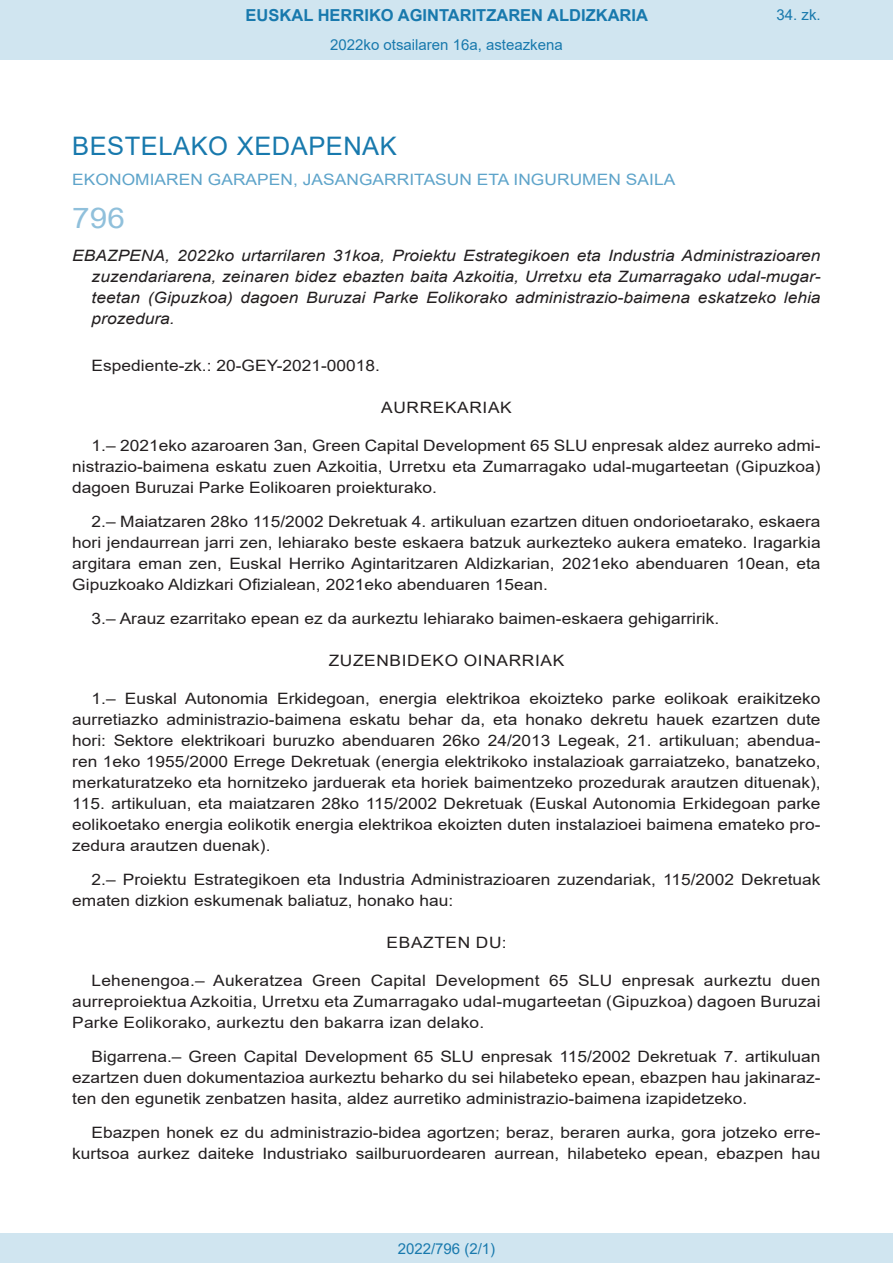
<style>
.page{position:relative;width:893px;height:1263px;background:#fff}
.page>*{position:absolute;margin:0;border:0;box-sizing:border-box;transform-origin:0 0}
.BOPVOrden{font:28.5px "Arial";color:#90c0db;scale:1.11 1}
.BOPVSeccion{font:25.5px "Arial";letter-spacing:.02em;color:#1879ad}
.t1{font:700 16.5px "Arial";color:#1879ad}
.BOPVDetalle{font:15.6px/21px "Arial";color:#231f20;text-align:justify;scale:1.11 1}
.BOPVTitulo{font:italic 15.6px/21px "Arial";color:#231f20;text-align:justify;scale:1.11 1}
.BOPVOrganismo{font:15.6px "Arial";letter-spacing:.005em;color:#5ea4ca;scale:1.11 1}
.BOPVClave{font:15.6px "Arial";letter-spacing:.035em;color:#231f20;scale:1.11 1}
.Paginacion_Centro{font:15px "Arial";color:#1879ad}
</style>
<div class="page">
<div style="left:0;top:0;width:893px;height:60px;background:#d0e5f0"></div>
<div style="left:0;top:1233px;width:893px;height:30px;background:#d0e5f0"></div>
<p class="t1" style="left:246px;top:3px;width:404px">EUSKAL HERRIKO AGINTARITZAREN ALDIZKARIA</p>
<p class="Paginacion_Centro" style="left:330px;top:35px;width:234px">2022ko otsailaren 16a, asteazkena</p>
<p class="Paginacion_Centro" style="left:776px;top:5px;width:46px">34. zk.</p>
<p class="BOPVSeccion" style="left:72px;top:128px;width:326px">BESTELAKO XEDAPENAK</p>
<p class="BOPVOrganismo" style="left:72px;top:169px;width:545px">EKONOMIAREN GARAPEN, JASANGARRITASUN ETA INGURUMEN SAILA</p>
<p class="BOPVOrden" style="left:72px;top:198px;width:49px">796</p>
<p class="BOPVTitulo" style="left:92px;top:246px;width:658px;text-indent:-19px">EBAZPENA, 2022ko urtarrilaren 31koa, Proiektu Estrategikoen eta Industria Administrazioaren zuzendariarena, zeinaren bidez ebazten baita Azkoitia, Urretxu eta Zumarragako udal-mugar&shy;teetan (Gipuzkoa) dagoen Buruzai Parke Eolikorako administrazio-baimena eskatzeko lehia prozedura.</p>
<p class="BOPVDetalle" style="left:92px;top:355px;width:261px">Espediente-zk.: 20-GEY-2021-00018.</p>
<p class="BOPVClave" style="left:381px;top:397px;width:119px">AURREKARIAK</p>
<p class="BOPVDetalle" style="left:72px;top:435px;width:676px;text-indent:19px">1.– 2021eko azaroaren 3an, Green Capital Development 65 SLU enpresak aldez aurreko admi&shy;nistrazio-baimena eskatu zuen Azkoitia, Urretxu eta Zumarragako udal-mugarteetan (Gipuzkoa) dagoen Buruzai Parke Eolikoaren proiekturako.</p>
<p class="BOPVDetalle" style="left:72px;top:511px;width:676px;text-indent:19px">2.– Maiatzaren 28ko 115/2002 Dekretuak 4. artikuluan ezartzen dituen ondorioetarako, eskaera hori jendaurrean jarri zen, lehiarako beste eskaera batzuk aurkezteko aukera emateko. Iragarkia argitara eman zen, Euskal Herriko Agintaritzaren Aldizkarian, 2021eko abenduaren 10ean, eta Gipuzkoako Aldizkari Ofizialean, 2021eko abenduaren 15ean.</p>
<p class="BOPVDetalle" style="left:92px;top:608px;width:567px">3.– Arauz ezarritako epean ez da aurkeztu lehiarako baimen-eskaera gehigarririk.</p>
<p class="BOPVClave" style="left:329px;top:650px;width:214px">ZUZENBIDEKO OINARRIAK</p>
<p class="BOPVDetalle" style="left:72px;top:688px;width:676px;text-indent:19px">1.– Euskal Autonomia Erkidegoan, energia elektrikoa ekoizteko parke eolikoak eraikitzeko aurretiazko administrazio-baimena eskatu behar da, eta honako dekretu hauek ezartzen dute hori: Sektore elektrikoari buruzko abenduaren 26ko 24/2013 Legeak, 21. artikuluan; abendua&shy;ren 1eko 1955/2000 Errege Dekretuak (energia elektrikoko instalazioak garraiatzeko, banatzeko, merkaturatzeko eta hornitzeko jarduerak eta horiek baimentzeko prozedurak arautzen dituenak), 115. artikuluan, eta maiatzaren 28ko 115/2002 Dekretuak (Euskal Autonomia Erkidegoan parke eolikoetako energia eolikotik energia elektrikoa ekoizten duten instalazioei baimena emateko pro&shy;zedura arautzen duenak).</p>
<p class="BOPVDetalle" style="left:72px;top:869px;width:676px;text-indent:19px">2.– Proiektu Estrategikoen eta Industria Administrazioaren zuzendariak, 115/2002 Dekretuak ematen dizkion eskumenak baliatuz, honako hau:</p>
<p class="BOPVClave" style="left:387px;top:932px;width:110px">EBAZTEN DU:</p>
<p class="BOPVDetalle" style="left:72px;top:970px;width:676px;text-indent:19px">Lehenengoa.– Aukeratzea Green Capital Development 65 SLU enpresak aurkeztu duen aurreproiektua Azkoitia, Urretxu eta Zumarragako udal-mugarteetan (Gipuzkoa) dagoen Buruzai Parke Eolikorako, aurkeztu den bakarra izan delako.</p>
<p class="BOPVDetalle" style="left:72px;top:1046px;width:676px;text-indent:19px">Bigarrena.– Green Capital Development 65 SLU enpresak 115/2002 Dekretuak 7. artikuluan ezartzen duen dokumentazioa aurkeztu beharko du sei hilabeteko epean, ebazpen hau jakinaraz&shy;ten den egunetik zenbatzen hasita, aldez aurretiko administrazio-baimena izapidetzeko.</p>
<p class="BOPVDetalle" style="left:72px;top:1121px;width:676px;text-align:right">Ebazpen honek ez du administrazio-bidea agortzen; beraz, beraren aurka, gora jotzeko erre&shy;kurtsoa aurkez daiteke Industriako sailburuordearen aurrean, hilabeteko epean, ebazpen hau</p>
<p class="Paginacion_Centro" style="left:398px;top:1238px;width:99px">2022/796 (2/1)</p>
</div>
